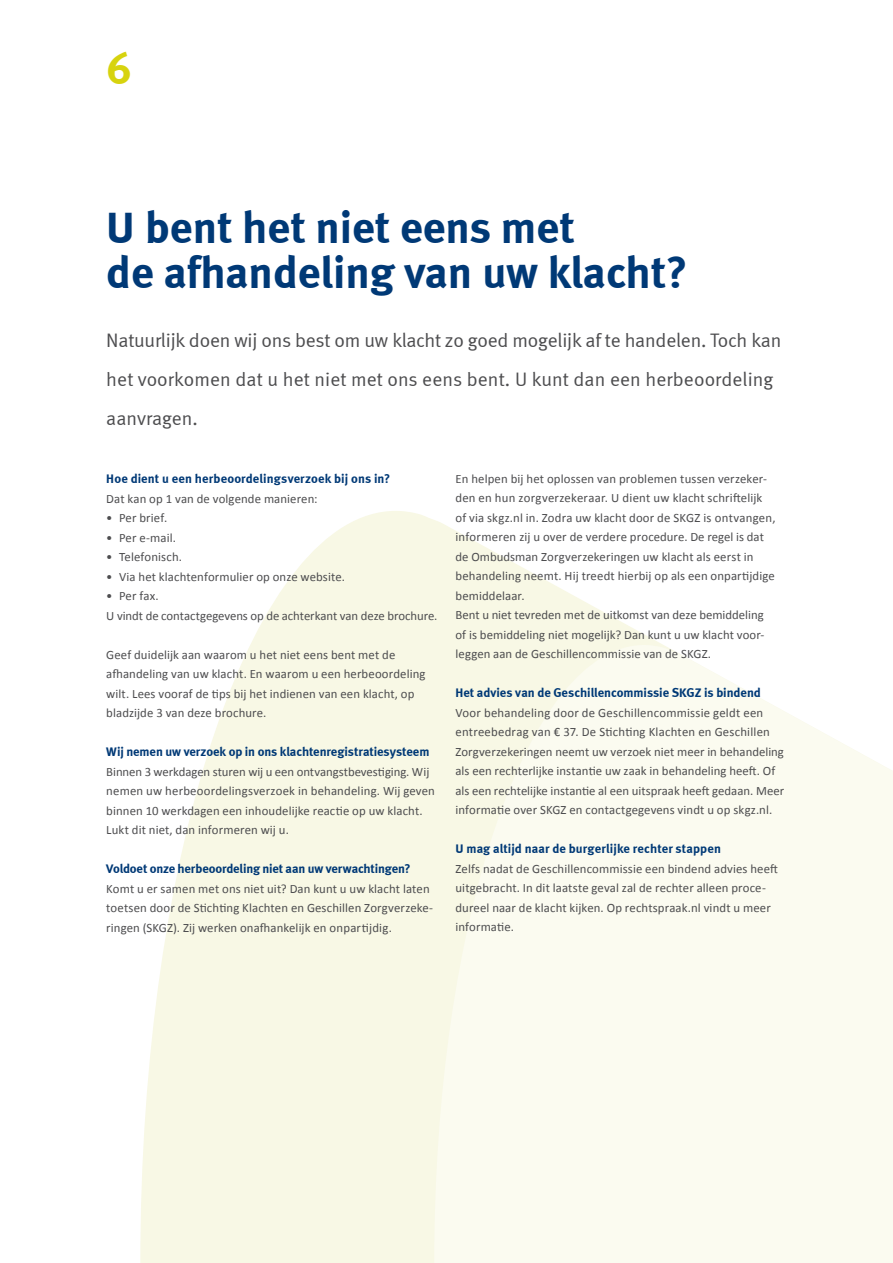
<style>
.page{position:relative;width:893px;height:1263px;background:#fff}
.page>*{position:absolute;margin:0;border:0;box-sizing:border-box;transform-origin:0 0}
.t1{font:700 45px/45px "Meta";color:#003976}
.t2{font:700 45px "Meta";color:#d7d30e}
.t3{font:19.5px/39px "Meta Normal";letter-spacing:-.01em;color:#4d4d4f}
.t4{font:12.75px/19.5px "Calibri";letter-spacing:.01em;color:#4d4d4f}
.t5{font:700 12.75px "Meta";color:#003976}
</style>
<div class="page">
<svg style="left:140px;top:511px;width:523px;height:752px;fill:#f8f8e5"></svg>
<svg style="left:434px;top:645px;width:459px;height:618px;fill:#fbfbf0"></svg>
<h1 class="t2" style="left:106px;top:42px;width:27px">6</h1>
<h1 class="t1" style="left:106px;top:204px;width:583px">U bent het niet eens met<br>de afhandeling van uw klacht?</h1>
<h2 class="t3" style="left:106px;top:320px;width:676px">Natuurlijk doen wij ons best om uw klacht zo goed mogelijk af te handelen. Toch kan het voorkomen dat u het niet met ons eens bent. U kunt dan een herbeoordeling aanvragen.</h2>
<p class="t5" style="left:106px;top:471px;width:285px">Hoe dient u een herbeoordelingsverzoek bij ons in?</p>
<p class="t4" style="left:106px;top:489px;width:213px">Dat kan op 1 van de volgende manieren:</p>
<p class="t4" style="left:106px;top:508px;width:62px">• Per brief.</p>
<p class="t4" style="left:106px;top:528px;width:71px">• Per e-mail.</p>
<p class="t4" style="left:106px;top:547px;width:77px">• Telefonisch.</p>
<p class="t4" style="left:106px;top:567px;width:240px">• Via het klachtenformulier op onze website.</p>
<p class="t4" style="left:106px;top:586px;width:333px">• Per fax.<br>U vindt de contactgegevens op de achterkant van deze brochure.</p>
<p class="t4" style="left:106px;top:645px;width:321px">Geef duidelijk aan waarom u het niet eens bent met de afhandeling van uw klacht. En waarom u een herbeoordeling wilt. Lees vooraf de tips bij het indienen van een klacht, op bladzijde 3 van deze brochure.</p>
<p class="t5" style="left:106px;top:744px;width:325px">Wij nemen uw verzoek op in ons klachtenregistratiesysteem</p>
<p class="t4" style="left:106px;top:761px;width:330px">Binnen 3 werkdagen sturen wij u een ontvangstbevestiging. Wij nemen uw herbeoordelingsverzoek in behandeling. Wij geven binnen 10 werkdagen een inhoudelijke reactie op uw klacht.<br>Lukt dit niet, dan informeren wij u.</p>
<p class="t5" style="left:106px;top:861px;width:306px">Voldoet onze herbeoordeling niet aan uw verwachtingen?</p>
<p class="t4" style="left:106px;top:878px;width:328px">Komt u er samen met ons niet uit? Dan kunt u uw klacht laten toetsen door de Stichting Klachten en Geschillen Zorgverzeke&shy;ringen (SKGZ). Zij werken onafhankelijk en onpartijdig.</p>
<p class="t4" style="left:455px;top:469px;width:322px">En helpen bij het oplossen van problemen tussen verzeker&shy;den en hun zorgverzekeraar. U dient uw klacht schriftelijk of via skgz.nl in. Zodra uw klacht door de SKGZ is ontvangen, informeren zij u over de verdere procedure. De regel is dat de Ombudsman Zorgverzekeringen uw klacht als eerst in behandeling neemt. Hij treedt hierbij op als een onpartijdige bemiddelaar.<br>Bent u niet tevreden met de uitkomst van deze bemiddeling of is bemiddeling niet mogelijk? Dan kunt u uw klacht voor&shy;leggen aan de Geschillencommissie van de SKGZ.</p>
<p class="t5" style="left:455px;top:685px;width:307px">Het advies van de Geschillencommissie SKGZ is bindend</p>
<p class="t4" style="left:455px;top:703px;width:330px">Voor behandeling door de Geschillencommissie geldt een entreebedrag van € 37. De Stichting Klachten en Geschillen Zorgverzekeringen neemt uw verzoek niet meer in behandeling als een rechterlijke instantie uw zaak in behandeling heeft. Of als een rechtelijke instantie al een uitspraak heeft gedaan. Meer informatie over SKGZ en contactgegevens vindt u op skgz.nl.</p>
<p class="t5" style="left:455px;top:841px;width:267px">U mag altijd naar de burgerlijke rechter stappen</p>
<p class="t4" style="left:455px;top:859px;width:324px">Zelfs nadat de Geschillencommissie een bindend advies heeft uitgebracht. In dit laatste geval zal de rechter alleen proce&shy;dureel naar de klacht kijken. Op rechtspraak.nl vindt u meer informatie.</p>
</div>
